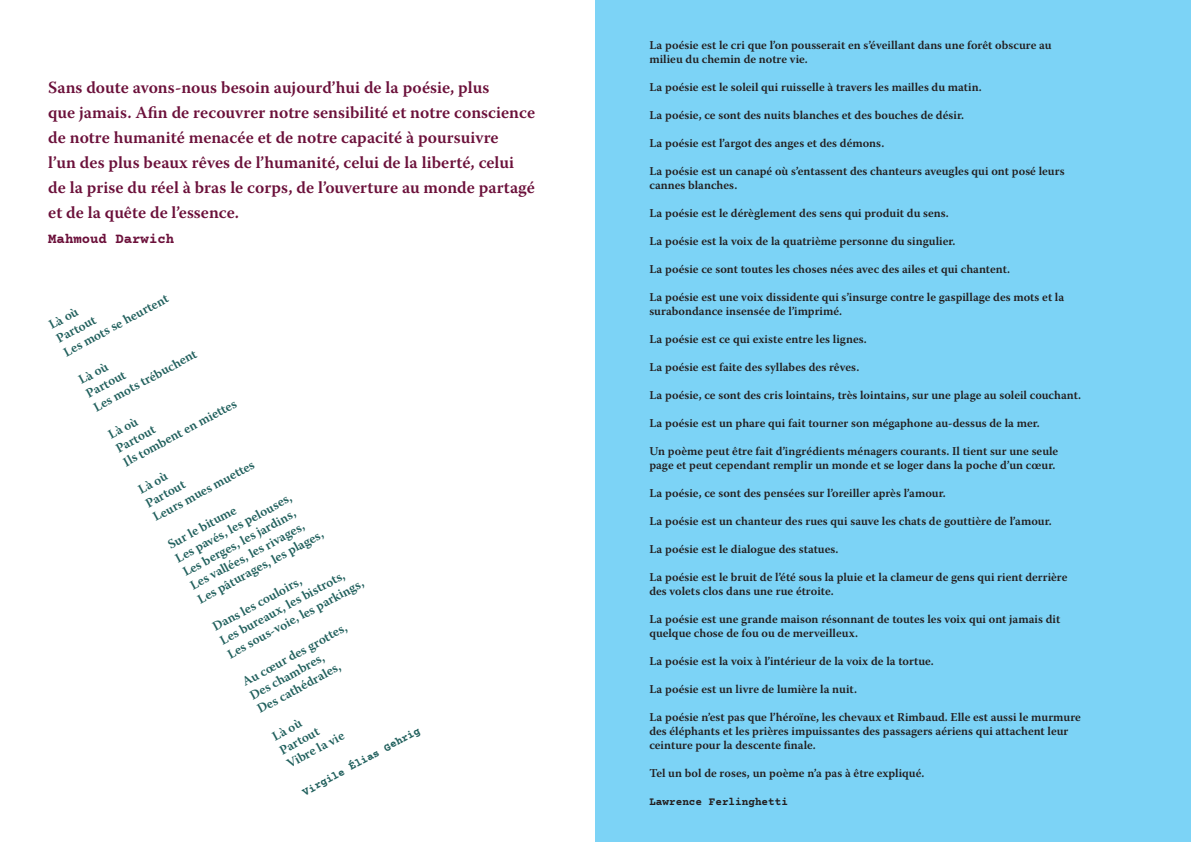
<style>
.page{position:relative;width:1191px;height:842px;background:#fff}
.page>*{position:absolute;margin:0;border:0;box-sizing:border-box;transform-origin:0 0}
.t1{font:600 17px/25px "Warnock Pro";color:#6b103a}
.t2{font:700 14px "Courier Prime";color:#6b103a}
.t3{font:600 13px/15.8px "Warnock Pro";color:#21605d}
.t4{font:600 12px/14px "Warnock Pro";color:#231f20}
.t5{font:700 11px "Courier Prime";color:#231f20}
.t6{font:700 11px "Courier Prime";color:#21605d}
</style>
<div class="page">
<div style="left:595px;top:0;width:596px;height:842px;background:#7cd3f6"></div>
<p class="t1" style="left:48px;top:75px;width:488px">Sans doute avons-nous besoin aujourd’hui de la poésie, plus<br>que jamais. Afin de recouvrer notre sensibilité et notre conscience de notre humanité menacée et de notre capacité à poursuivre<br>l’un des plus beaux rêves de l’humanité, celui de la liberté, celui de la prise du réel à bras le corps, de l’ouverture au monde partagé et de la quête de l’essence.</p>
<p class="t2" style="left:48px;top:231px;width:127px">Mahmoud Darwich</p>
<p class="t3" style="left:45px;top:319px;width:119px;rotate:-29deg">Là où<br>Partout<br>Les mots se heurtent</p>
<p class="t3" style="left:75px;top:374px;width:117px;rotate:-29deg">Là où<br>Partout<br>Les mots trébuchent</p>
<p class="t3" style="left:105px;top:428px;width:128px;rotate:-29deg">Là où<br>Partout<br>Ils tombent en miettes</p>
<p class="t3" style="left:135px;top:483px;width:115px;rotate:-29deg">Là où<br>Partout<br>Leurs mues muettes</p>
<p class="t3" style="left:164px;top:539px;width:143px;rotate:-29deg">Sur le bitume<br>Les pavés, les pelouses,<br>Les berges, les jardins,<br>Les vallées, les rivages,<br>Les pâturages, les plages,</p>
<p class="t3" style="left:209px;top:621px;width:155px;rotate:-29deg">Dans les couloirs,<br>Les bureaux, les bistrots,<br>Les sous-voie, les parkings,</p>
<p class="t3" style="left:239px;top:676px;width:119px;line-height:15.5px;rotate:-29deg">Au cœur des grottes,<br>Des chambres,<br>Des cathédrales,</p>
<p class="t3" style="left:269px;top:730px;width:65px;rotate:-29deg">Là où<br>Partout<br>Vibre la vie</p>
<p class="t6" style="left:300px;top:786px;width:133px;rotate:-28deg">Virgile Élias Gehrig</p>
<p class="t4" style="left:649px;top:37px;width:404px">La poésie est le cri que l’on pousserait en s’éveillant dans une forêt obscure au milieu du chemin de notre vie.</p>
<p class="t4" style="left:649px;top:79px;width:334px">La poésie est le soleil qui ruisselle à travers les mailles du matin.</p>
<p class="t4" style="left:649px;top:107px;width:316px">La poésie, ce sont des nuits blanches et des bouches de désir.</p>
<p class="t4" style="left:649px;top:135px;width:236px">La poésie est l’argot des anges et des démons.</p>
<p class="t4" style="left:649px;top:163px;width:417px">La poésie est un canapé où s’entassent des chanteurs aveugles qui ont posé leurs cannes blanches.</p>
<p class="t4" style="left:649px;top:205px;width:301px">La poésie est le dérèglement des sens qui produit du sens.</p>
<p class="t4" style="left:649px;top:233px;width:308px">La poésie est la voix de la quatrième personne du singulier.</p>
<p class="t4" style="left:649px;top:261px;width:362px">La poésie ce sont toutes les choses nées avec des ailes et qui chantent.</p>
<p class="t4" style="left:649px;top:289px;width:416px">La poésie est une voix dissidente qui s’insurge contre le gaspillage des mots et la surabondance insensée de l’imprimé.</p>
<p class="t4" style="left:649px;top:331px;width:219px">La poésie est ce qui existe entre les lignes.</p>
<p class="t4" style="left:649px;top:359px;width:211px">La poésie est faite des syllabes des rêves.</p>
<p class="t4" style="left:649px;top:387px;width:433px">La poésie, ce sont des cris lointains, très lointains, sur une plage au soleil couchant.</p>
<p class="t4" style="left:649px;top:415px;width:392px">La poésie est un phare qui fait tourner son mégaphone au-dessus de la mer.</p>
<p class="t4" style="left:649px;top:443px;width:410px">Un poème peut être fait d’ingrédients ménagers courants. Il tient sur une seule page et peut cependant remplir un monde et se loger dans la poche d’un cœur.</p>
<p class="t4" style="left:649px;top:485px;width:298px">La poésie, ce sont des pensées sur l’oreiller après l’amour.</p>
<p class="t4" style="left:649px;top:513px;width:404px">La poésie est un chanteur des rues qui sauve les chats de gouttière de l’amour.</p>
<p class="t4" style="left:649px;top:541px;width:191px">La poésie est le dialogue des statues.</p>
<p class="t4" style="left:649px;top:569px;width:420px">La poésie est le bruit de l’été sous la pluie et la clameur de gens qui rient derrière des volets clos dans une rue étroite.</p>
<p class="t4" style="left:649px;top:611px;width:412px">La poésie est une grande maison résonnant de toutes les voix qui ont jamais dit quelque chose de fou ou de merveilleux.</p>
<p class="t4" style="left:649px;top:653px;width:286px">La poésie est la voix à l’intérieur de la voix de la tortue.</p>
<p class="t4" style="left:649px;top:681px;width:209px">La poésie est un livre de lumière la nuit.</p>
<p class="t4" style="left:649px;top:709px;width:433px">La poésie n’est pas que l’héroïne, les chevaux et Rimbaud. Elle est aussi le murmure des éléphants et les prières impuissantes des passagers aériens qui attachent leur ceinture pour la descente finale.</p>
<p class="t4" style="left:649px;top:765px;width:276px">Tel un bol de roses, un poème n’a pas à être expliqué.</p>
<p class="t5" style="left:649px;top:795px;width:140px">Lawrence Ferlinghetti</p>
</div>
